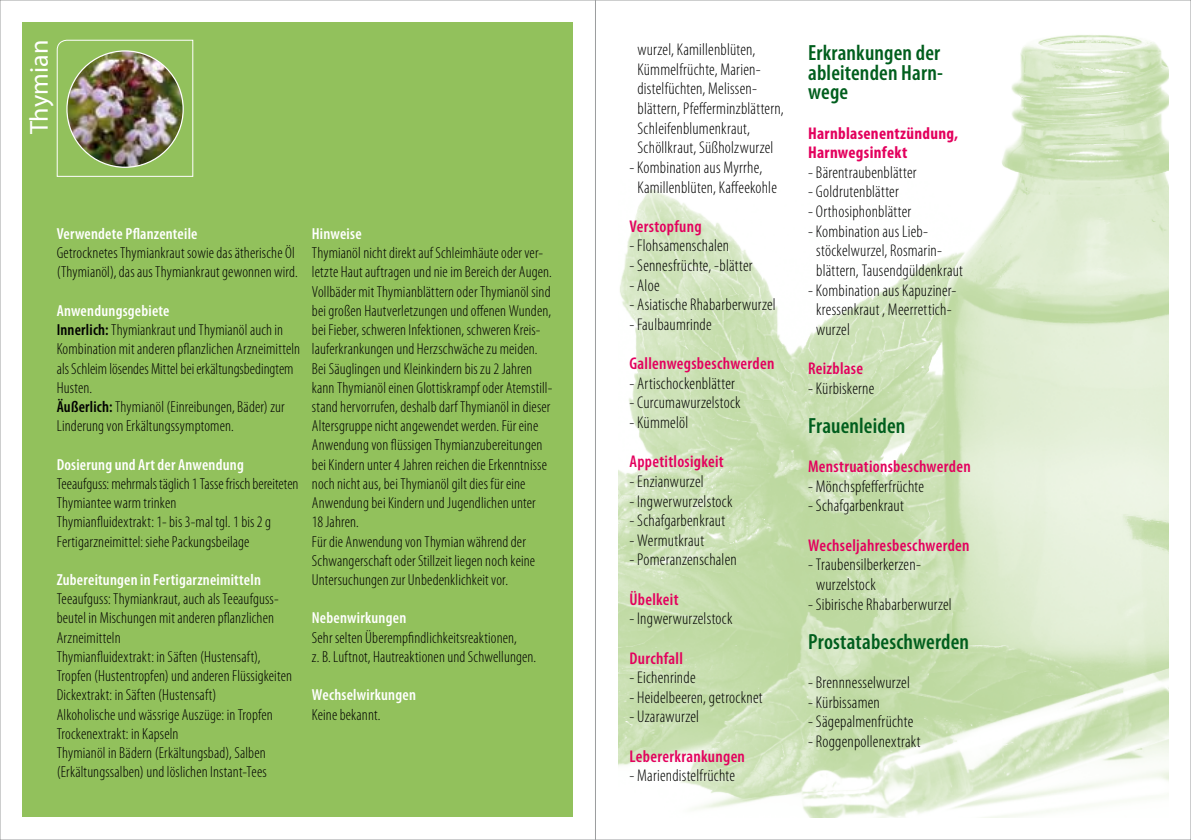
<style>
.page{position:relative;width:1191px;height:840px;background:#fff}
.page>*{position:absolute;margin:0;border:0;box-sizing:border-box;transform-origin:0 0}
.t1{font:26px "Myriad Pro";letter-spacing:.005em;color:#fff}
.t2{font:600 condensed 22px/19.6px "Myriad Pro";letter-spacing:.005em;color:#005e1d}
.t3{font:300 condensed 17px/19.6px "Myriad Pro";letter-spacing:.01em;color:#000}
.t4{font:600 condensed 17px "Myriad Pro";letter-spacing:.015em;color:#e3005d}
.t5{font:700 condensed 17px/19.6px "Myriad Pro";letter-spacing:.02em;color:#e3005d}
.t6{font:300 condensed 16px/19.2px "Myriad Pro";letter-spacing:.01em;color:#000}
.t7{font:600 condensed 16px "Myriad Pro";letter-spacing:.015em;color:#fff}
.s1{font-weight:600;color:#fff}
.s2{font-weight:600}
</style>
<div class="page">
<img style="left:618px;top:35px;width:550px;height:781px">
<div style="left:23px;top:23px;width:550px;height:793px;background:#92c15c"></div>
<svg style="left:56px;top:39px;width:138px;height:138px"></svg>
<img style="left:67px;top:51px;width:116px;height:116px;border-radius:58px">
<h1 class="t1" style="left:25px;top:134px;width:96px;rotate:-90deg">Thymian</h1>
<p class="t7" style="left:57px;top:225px;width:142px">Verwendete Pflanzenteile</p>
<p class="t6" style="left:57px;top:243px;width:243px">Getrocknetes Thymiankraut sowie das ätherische Öl (Thymianöl), das aus Thymiankraut gewonnen wird.</p>
<p class="t6" style="left:57px;top:301px;width:245px"><span class="s1">Anwendungsgebiete<br></span><span class="s2">Innerlich:</span> Thymiankraut und Thymianöl auch in Kombination mit anderen pflanzlichen Arzneimitteln als Schleim lösendes Mittel bei erkältungsbedingtem Husten.<br><span class="s2">Äußerlich:</span> Thymianöl (Einreibungen, Bäder) zur Linderung von Erkältungssymptomen.</p>
<p class="t7" style="left:57px;top:455px;width:189px">Dosierung und Art der Anwendung</p>
<p class="t6" style="left:57px;top:474px;width:243px">Teeaufguss: mehrmals täglich 1 Tasse frisch bereiteten Thymiantee warm trinken<br>Thymianfluidextrakt: 1- bis 3-mal tgl. 1 bis 2 g Fertigarzneimittel: siehe Packungsbeilage</p>
<p class="t7" style="left:57px;top:570px;width:206px">Zubereitungen in Fertigarzneimitteln</p>
<p class="t6" style="left:57px;top:589px;width:237px">Teeaufguss: Thymiankraut, auch als Teeaufguss&shy;beutel in Mischungen mit anderen pflanzlichen Arzneimitteln<br>Thymianfluidextrakt: in Säften (Hustensaft), Tropfen (Hustentropfen) und anderen Flüssigkeiten Dickextrakt: in Säften (Hustensaft)<br>Alkoholische und wässrige Auszüge: in Tropfen Trockenextrakt: in Kapseln<br>Thymianöl in Bädern (Erkältungsbad), Salben (Erkältungssalben) und löslichen Instant-Tees</p>
<p class="t7" style="left:312px;top:225px;width:51px">Hinweise</p>
<p class="t6" style="left:312px;top:243px;width:242px">Thymianöl nicht direkt auf Schleimhäute oder ver&shy;letzte Haut auftragen und nie im Bereich der Augen.<br>Vollbäder mit Thymianblättern oder Thymianöl sind bei großen Hautverletzungen und offenen Wunden, bei Fieber, schweren Infektionen, schweren Kreis&shy;lauferkrankungen und Herzschwäche zu meiden.<br>Bei Säuglingen und Kleinkindern bis zu 2 Jahren kann Thymianöl einen Glottiskrampf oder Atemstill&shy;stand hervorrufen, deshalb darf Thymianöl in dieser Altersgruppe nicht angewendet werden. Für eine Anwendung von flüssigen Thymianzubereitungen bei Kindern unter 4 Jahren reichen die Erkenntnisse noch nicht aus, bei Thymianöl gilt dies für eine Anwendung bei Kindern und Jugendlichen unter<br>18 Jahren.<br>Für die Anwendung von Thymian während der Schwangerschaft oder Stillzeit liegen noch keine Untersuchungen zur Unbedenklichkeit vor.</p>
<p class="t7" style="left:312px;top:609px;width:96px">Nebenwirkungen</p>
<p class="t6" style="left:312px;top:627px;width:226px">Sehr selten Überempfindlichkeitsreaktionen,<br>z. B. Luftnot, Hautreaktionen und Schwellungen.</p>
<p class="t7" style="left:312px;top:686px;width:106px">Wechselwirkungen</p>
<p class="t6" style="left:312px;top:704px;width:70px">Keine bekannt.</p>
<p class="t3" style="left:637px;top:40px;width:148px">wurzel, Kamillenblüten,<br>Kümmelfrüchte, Marien&shy;distelfüchten, Melissen&shy;blättern, Pfefferminzblättern,<br>Schleifenblumenkraut,<br>Schöllkraut, Süßholzwurzel</p>
<p class="t3" style="left:637px;top:158px;width:141px;text-indent:-8px">- Kombination aus Myrrhe,<br>Kamillenblüten, Kaffeekohle</p>
<p class="t4" style="left:629px;top:217px;width:74px">Verstopfung</p>
<p class="t3" style="left:629px;top:236px;width:101px">- Flohsamenschalen</p>
<p class="t3" style="left:629px;top:256px;width:124px">- Sennesfrüchte, -blätter</p>
<p class="t3" style="left:629px;top:275px;width:32px">- Aloe</p>
<p class="t3" style="left:629px;top:295px;width:148px">- Asiatische Rhabarberwurzel</p>
<p class="t3" style="left:629px;top:315px;width:84px">- Faulbaumrinde</p>
<p class="t4" style="left:629px;top:354px;width:146px">Gallenwegsbeschwerden</p>
<p class="t3" style="left:629px;top:373px;width:107px">- Artischockenblätter</p>
<p class="t3" style="left:629px;top:393px;width:113px">- Curcumawurzelstock</p>
<p class="t3" style="left:629px;top:413px;width:60px">- Kümmelöl</p>
<p class="t4" style="left:629px;top:452px;width:96px">Appetitlosigkeit</p>
<p class="t3" style="left:629px;top:471px;width:76px">- Enzianwurzel</p>
<p class="t3" style="left:629px;top:491px;width:104px">- Ingwerwurzelstock</p>
<p class="t3" style="left:629px;top:511px;width:97px">- Schafgarbenkraut</p>
<p class="t3" style="left:629px;top:530px;width:76px">- Wermutkraut</p>
<p class="t3" style="left:629px;top:550px;width:109px">- Pomeranzenschalen</p>
<p class="t4" style="left:629px;top:589px;width:51px">Übelkeit</p>
<p class="t3" style="left:629px;top:609px;width:104px">- Ingwerwurzelstock</p>
<p class="t4" style="left:629px;top:648px;width:55px">Durchfall</p>
<p class="t3" style="left:629px;top:667px;width:68px">- Eichenrinde</p>
<p class="t3" style="left:629px;top:687px;width:135px">- Heidelbeeren, getrocknet</p>
<p class="t3" style="left:629px;top:707px;width:71px">- Uzarawurzel</p>
<p class="t4" style="left:629px;top:746px;width:117px">Lebererkrankungen</p>
<p class="t3" style="left:629px;top:765px;width:107px">- Mariendistelfrüchte</p>
<h2 class="t2" style="left:808px;top:43px;width:136px">Erkrankungen der ableitenden Harn&shy;wege</h2>
<p class="t5" style="left:808px;top:123px;width:152px">Harnblasenentzündung,<br>Harnwegsinfekt</p>
<p class="t3" style="left:808px;top:163px;width:110px">- Bärentraubenblätter</p>
<p class="t3" style="left:808px;top:182px;width:92px">- Goldrutenblätter</p>
<p class="t3" style="left:808px;top:202px;width:105px">- Orthosiphonblätter</p>
<p class="t3" style="left:816px;top:221px;width:148px;text-indent:-8px">- Kombination aus Lieb&shy;stöckelwurzel, Rosmarin&shy;blättern, Tausendgüldenkraut</p>
<p class="t3" style="left:816px;top:280px;width:142px;text-indent:-8px">- Kombination aus Kapuziner&shy;kressenkraut , Meerrettich&shy;wurzel</p>
<p class="t4" style="left:808px;top:359px;width:57px">Reizblase</p>
<p class="t3" style="left:808px;top:378px;width:68px">- Kürbiskerne</p>
<h2 class="t2" style="left:808px;top:416px;width:99px">Frauenleiden</h2>
<p class="t4" style="left:808px;top:457px;width:164px">Menstruationsbeschwerden</p>
<p class="t3" style="left:808px;top:476px;width:117px">- Mönchspfefferfrüchte</p>
<p class="t3" style="left:808px;top:496px;width:97px">- Schafgarbenkraut</p>
<p class="t4" style="left:808px;top:535px;width:163px">Wechseljahresbeschwerden</p>
<p class="t3" style="left:816px;top:555px;width:106px;text-indent:-8px">- Traubensilberkerzen&shy;wurzelstock</p>
<p class="t3" style="left:808px;top:594px;width:145px">- Sibirische Rhabarberwurzel</p>
<h2 class="t2" style="left:808px;top:631px;width:162px">Prostatabeschwerden</h2>
<p class="t3" style="left:808px;top:672px;width:103px">- Brennnesselwurzel</p>
<p class="t3" style="left:808px;top:692px;width:73px">- Kürbissamen</p>
<p class="t3" style="left:808px;top:711px;width:107px">- Sägepalmenfrüchte</p>
<p class="t3" style="left:808px;top:731px;width:114px">- Roggenpollenextrakt</p>
</div>
